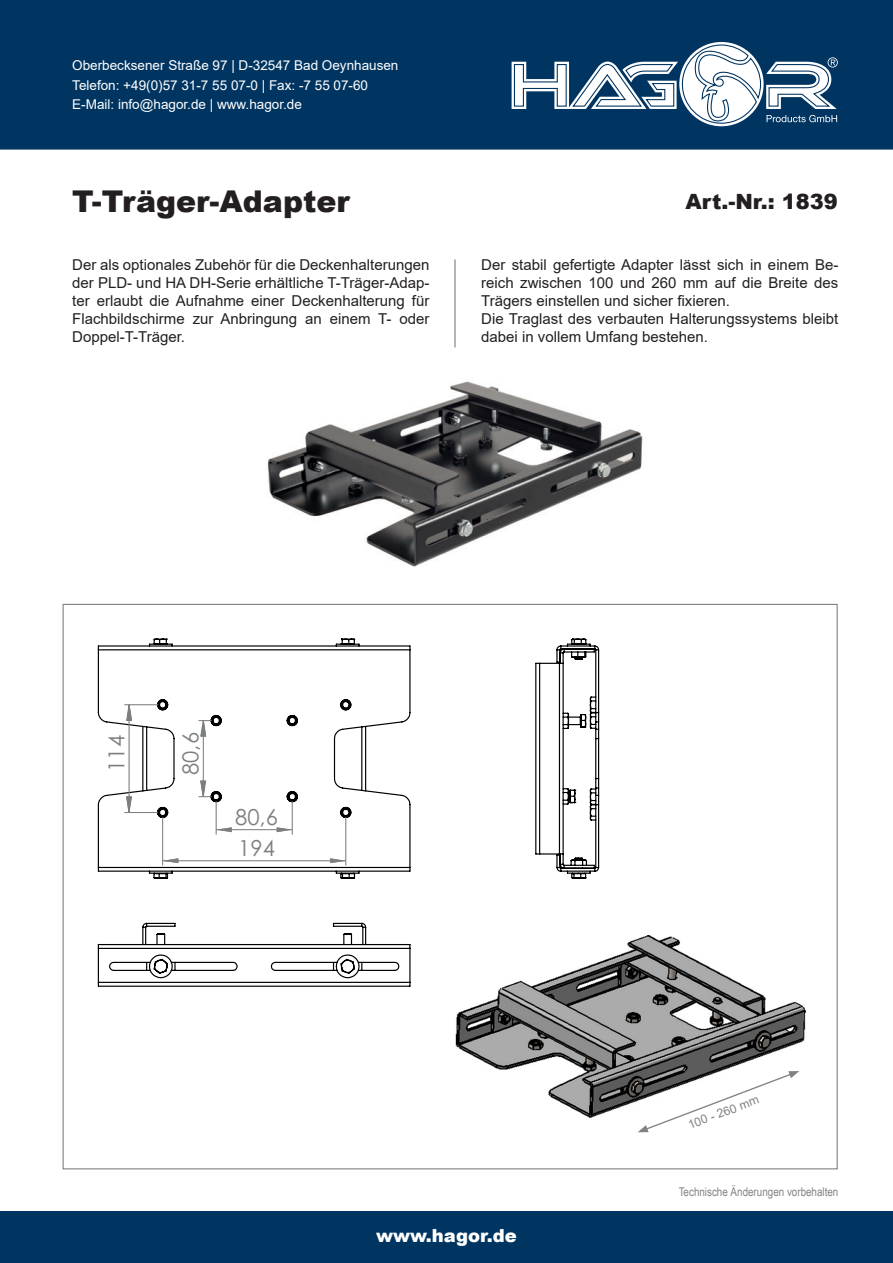
<style>
.page{position:relative;width:893px;height:1263px;background:#fff}
.page>*{position:absolute;margin:0;border:0;box-sizing:border-box;transform-origin:0 0}
.t1{font:900 30px "Arial";color:#231f20}
.t2{font:22.05px/31px "Century Gothic";color:#7c7f81}
.t3{font:900 21px "Arial";color:#231f20}
.t4{font:900 18px "Arial";color:#fff}
.t5{font:15px/18px "Arial";color:#231f20;text-align:justify}
.t6{font:13.5px/19.5px "Arial";color:#fff}
.t7{font:12.15px "Arial";color:#808285}
.t8{font:12px "Arial Narrow";color:#808285}
</style>
<div class="page">
<div style="left:0;top:1212px;width:893px;height:51px;background:#003562"></div>
<div style="left:0;top:0;width:893px;height:150px;background:#003562"></div>
<svg style="left:502px;top:39px;width:357px;height:92px"></svg>
<img style="left:455px;top:935px;width:351px;height:198px">
<img style="left:267px;top:381px;width:376px;height:186px">
<hr style="left:454px;top:259px;width:2px;height:88px;background:#9d9fa2">
<svg style="left:98px;top:639px;width:501px;height:348px"></svg>
<hr style="left:292px;top:801px;width:1px;height:33px;background:#7c7f81">
<hr style="left:216px;top:801px;width:1px;height:33px;background:#7c7f81">
<hr style="left:124px;top:704px;width:34px;height:1px;background:#7c7f81">
<hr style="left:124px;top:812px;width:34px;height:1px;background:#7c7f81">
<hr style="left:345px;top:817px;width:1px;height:48px;background:#7c7f81">
<hr style="left:162px;top:817px;width:1px;height:48px;background:#7c7f81">
<svg style="left:216px;top:827px;width:76px;height:5px"></svg>
<svg style="left:126px;top:704px;width:85px;height:109px"></svg>
<svg style="left:163px;top:858px;width:183px;height:5px"></svg>
<svg style="left:638px;top:1071px;width:161px;height:61px"></svg>
<p class="t6" style="left:72px;top:56px;width:328px">Oberbecksener Straße 97 | D-32547 Bad Oeynhausen<br>Telefon: +49(0)57 31-7 55 07-0 | Fax: -7 55 07-60<br>E-Mail: info@hagor.de | www.hagor.de</p>
<h1 class="t1" style="left:72px;top:179px;width:279px">T-Träger-Adapter</h1>
<h3 class="t3" style="left:685px;top:186px;width:154px">Art.-Nr.: 1839</h3>
<p class="t5" style="left:72px;top:256px;width:359px">Der als optionales Zubehör für die Deckenhalterungen der PLD- und HA DH-Serie erhältliche T-Träger-Adap&shy;ter erlaubt die Aufnahme einer Deckenhalterung für Flachbildschirme zur Anbringung an einem T- oder Doppel-T-Träger.</p>
<p class="t5" style="left:481px;top:256px;width:359px;text-align:left">Der stabil gefertigte Adapter lässt sich in einem Be&shy;reich zwischen 100 und 260 mm auf die Breite des Trägers einstellen und sicher fixieren.<br>Die Traglast des verbauten Halterungssystems bleibt dabei in vollem Umfang bestehen.</p>
<h2 class="t2" style="left:101px;top:772px;width:38px;rotate:-90deg">114</h2>
<h2 class="t2" style="left:175px;top:775px;width:44px;rotate:-90deg">80,6</h2>
<h2 class="t2" style="left:235px;top:801px;width:44px">80,6<br>194</h2>
<p class="t4" style="left:376px;top:1222px;width:142px">www.hagor.de</p>
<p class="t7" style="left:686px;top:1117px;width:76px;rotate:-21deg">100 - 260 mm</p>
<p class="t8" style="left:679px;top:1182px;width:161px">Technische Änderungen vorbehalten</p>
</div>
